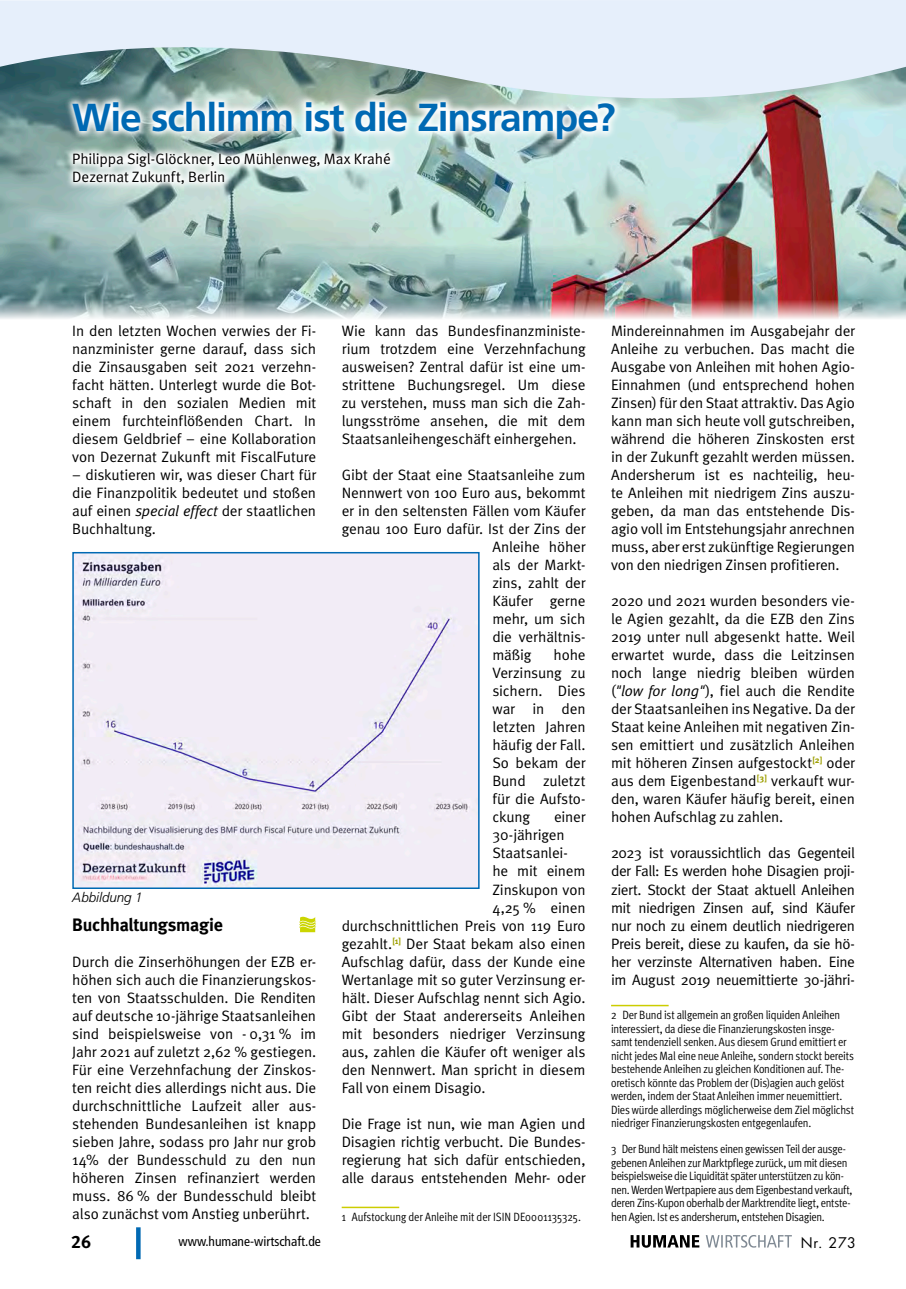
<style>
.page{position:relative;width:906px;height:1289px;background:#fff}
.page>*{position:absolute;margin:0;border:0;box-sizing:border-box;transform-origin:0 0}
.Headline_1{font:700 39px "Frutiger 65";letter-spacing:-.025em;color:#0069b3}
.Zwischenüberschrift_2-spaltig{font:700 18px "Meta";letter-spacing:-.02em;color:#000}
.t1{font:18px "Meta Bold LF";color:#000}
.Fließtext_Meta_Normal{font:15px/18px "Meta Normal";letter-spacing:-.01em;color:#000;text-align:justify}
.Autor{font:15px "Meta Normal";letter-spacing:-.005em;color:#000}
.t2{font:14.25px "Futura";color:#000}
.t3{font:condensed 13.5px "Frutiger 57";color:#000}
.Fließtext_Meta_Normal-2{font:italic 300 13.5px "Frutiger LT";letter-spacing:-.005em;color:#000}
.Fußnote_enge_Zeile{font:12px/13.5px "Meta Cond Normal";letter-spacing:-.02em;color:#000}
.s1{font-style:italic}
</style>
<div class="page">
<div style="left:136px;top:1227px;width:5px;height:32px;background:#0069b3"></div>
<svg style="left:630px;top:1235px;width:69px;height:12px"></svg>
<svg style="left:706px;top:1235px;width:86px;height:12px"></svg>
<img style="left:0;top:106px;width:906px;height:213px">
<svg style="left:299px;top:916px;width:17px;height:16px"></svg>
<hr style="left:611px;top:1004px;width:57px;height:2px;background:#cccd00">
<hr style="left:342px;top:1206px;width:57px;height:2px;background:#cccd00">
<svg style="left:64px;top:106px;width:559px;height:86px"></svg>
<img style="left:75px;top:555px;width:401px;height:331px">
<div style="left:72px;top:552px;width:407px;height:337px;border:2px solid #0069b3"></div>
<svg style="left:0;top:0;width:906px;height:106px;background:#c6d6dc"></svg>
<p class="Headline_1" style="left:72px;top:95px;width:545px">Wie schlimm ist die Zinsrampe?</p>
<p class="Autor" style="left:72px;top:150px;width:320px">Philippa Sigl-Glöckner, Leo Mühlenweg, Max Krahé</p>
<p class="Autor" style="left:72px;top:168px;width:155px">Dezernat Zukunft, Berlin</p>
<p class="Fließtext_Meta_Normal" style="left:72px;top:322px;width:245px">In den letzten Wochen verwies der Fi&shy;nanzminister gerne darauf, dass sich die Zinsausgaben seit 2021 verzehn&shy;facht hätten. Unterlegt wurde die Bot&shy;schaft in den sozialen Medien mit einem furchteinflößenden Chart. In diesem Geldbrief – eine Kollaboration von Dezernat Zukunft mit FiscalFuture</p>
<p class="Fließtext_Meta_Normal" style="left:72px;top:466px;width:245px">– diskutieren wir, was dieser Chart für die Finanzpolitik bedeutet und stoßen auf einen <span class="s1">special effect</span> der staatlichen Buchhaltung.</p>
<p class="Fließtext_Meta_Normal-2" style="left:72px;top:889px;width:72px">Abbildung 1</p>
<p class="Zwischenüberschrift_2-spaltig" style="left:72px;top:913px;width:152px">Buchhaltungsmagie</p>
<p class="Fließtext_Meta_Normal" style="left:72px;top:952px;width:245px">Durch die Zinserhöhungen der EZB er&shy;höhen sich auch die Finanzierungskos&shy;ten von Staatsschulden. Die Renditen auf deutsche 10-jährige Staatsanleihen sind beispielsweise von - 0,31 % im Jahr 2021 auf zuletzt 2,62 % gestiegen.<br>Für eine Verzehnfachung der Zinskos&shy;ten reicht dies allerdings nicht aus. Die durchschnittliche Laufzeit aller aus&shy;stehenden Bundesanleihen ist knapp sieben Jahre, sodass pro Jahr nur grob 14% der Bundesschuld zu den nun höheren Zinsen refinanziert werden muss. 86 % der Bundesschuld bleibt also zunächst vom Anstieg unberührt.</p>
<p class="Fließtext_Meta_Normal" style="left:342px;top:322px;width:245px">Wie kann das Bundesfinanzministe&shy;rium trotzdem eine Verzehnfachung ausweisen? Zentral dafür ist eine um&shy;strittene Buchungsregel. Um diese zu verstehen, muss man sich die Zah&shy;lungsströme ansehen, die mit dem Staatsanleihengeschäft einhergehen.</p>
<p class="Fließtext_Meta_Normal" style="left:342px;top:466px;width:245px">Gibt der Staat eine Staatsanleihe zum</p>
<p class="Fließtext_Meta_Normal" style="left:342px;top:484px;width:245px">Nennwert von 100 Euro aus, bekommt</p>
<p class="Fließtext_Meta_Normal" style="left:342px;top:502px;width:245px">er in den seltensten Fällen vom Käufer</p>
<p class="Fließtext_Meta_Normal" style="left:342px;top:520px;width:245px">genau 100 Euro dafür. Ist der Zins der</p>
<p class="Fließtext_Meta_Normal" style="left:492px;top:538px;width:95px">Anleihe höher</p>
<p class="Fließtext_Meta_Normal" style="left:492px;top:556px;width:95px">als der Markt-</p>
<p class="Fließtext_Meta_Normal" style="left:492px;top:574px;width:95px">zins, zahlt der</p>
<p class="Fließtext_Meta_Normal" style="left:492px;top:592px;width:95px">Käufer gerne</p>
<p class="Fließtext_Meta_Normal" style="left:492px;top:610px;width:95px">mehr, um sich</p>
<p class="Fließtext_Meta_Normal" style="left:492px;top:628px;width:95px">die verhältnis-</p>
<p class="Fließtext_Meta_Normal" style="left:492px;top:646px;width:41px">mäßig</p>
<p class="Fließtext_Meta_Normal" style="left:492px;top:646px;width:95px;text-indent:61px">hohe Verzinsung zu sichern. Dies war in den letzten Jahren häufig der Fall.<br>So bekam der Bund zuletzt für die Aufsto&shy;ckung</p>
<p class="Fließtext_Meta_Normal" style="left:554px;top:808px;width:33px">einer</p>
<p class="Fließtext_Meta_Normal" style="left:492px;top:826px;width:74px">30-jährigen</p>
<p class="Fließtext_Meta_Normal" style="left:492px;top:844px;width:77px">Staatsanlei-</p>
<p class="Fließtext_Meta_Normal" style="left:492px;top:862px;width:95px">he mit einem</p>
<p class="Fließtext_Meta_Normal" style="left:492px;top:880px;width:95px">Zinskupon von</p>
<p class="Fließtext_Meta_Normal" style="left:492px;top:898px;width:95px">4,25 % einen</p>
<p class="Fließtext_Meta_Normal" style="left:342px;top:916px;width:245px">durchschnittlichen Preis von 119 Euro</p>
<p class="Fließtext_Meta_Normal" style="left:342px;top:934px;width:245px">gezahlt.<sup>[1]</sup> Der Staat bekam also einen</p>
<p class="Fließtext_Meta_Normal" style="left:342px;top:952px;width:245px">Aufschlag dafür, dass der Kunde eine</p>
<p class="Fließtext_Meta_Normal" style="left:342px;top:970px;width:245px">Wertanlage mit so guter Verzinsung er-</p>
<p class="Fließtext_Meta_Normal" style="left:342px;top:988px;width:245px">hält. Dieser Aufschlag nennt sich Agio.</p>
<p class="Fließtext_Meta_Normal" style="left:342px;top:1006px;width:245px">Gibt der Staat andererseits Anleihen</p>
<p class="Fließtext_Meta_Normal" style="left:342px;top:1024px;width:245px">mit besonders niedriger Verzinsung</p>
<p class="Fließtext_Meta_Normal" style="left:342px;top:1042px;width:245px">aus, zahlen die Käufer oft weniger als</p>
<p class="Fließtext_Meta_Normal" style="left:342px;top:1060px;width:245px">den Nennwert. Man spricht in diesem</p>
<p class="Fließtext_Meta_Normal" style="left:342px;top:1078px;width:145px">Fall von einem Disagio.</p>
<p class="Fließtext_Meta_Normal" style="left:342px;top:1114px;width:245px">Die Frage ist nun, wie man Agien und Disagien richtig verbucht. Die Bundes&shy;regierung hat sich dafür entschieden, alle daraus entstehenden Mehr- oder</p>
<p class="Fußnote_enge_Zeile" style="left:342px;top:1209px;width:241px">1 Aufstockung der Anleihe mit der ISIN DE0001135325.</p>
<p class="Fließtext_Meta_Normal" style="left:611px;top:322px;width:245px">Mindereinnahmen im Ausgabejahr der Anleihe zu verbuchen. Das macht die Ausgabe von Anleihen mit hohen Agio-Einnahmen (und entsprechend hohen Zinsen) für den Staat attraktiv. Das Agio kann man sich heute voll gutschreiben, während die höheren Zinskosten erst in der Zukunft gezahlt werden müssen.<br>Andersherum ist es nachteilig, heu&shy;te Anleihen mit niedrigem Zins auszu&shy;geben, da man das entstehende Dis&shy;agio voll im Entstehungsjahr anrechnen muss, aber erst zukünftige Regierungen von den niedrigen Zinsen profitieren.</p>
<p class="Fließtext_Meta_Normal" style="left:611px;top:592px;width:245px">2020 und 2021 wurden besonders vie&shy;le Agien gezahlt, da die EZB den Zins 2019 unter null abgesenkt hatte. Weil erwartet wurde, dass die Leitzinsen noch lange niedrig bleiben würden (<span class="s1">"low for long"</span>), fiel auch die Rendite der Staatsanleihen ins Negative. Da der Staat keine Anleihen mit negativen Zin&shy;sen emittiert und zusätzlich Anleihen mit höheren Zinsen aufgestockt<sup>[2]</sup> oder aus dem Eigenbestand<sup>[3]</sup> verkauft wur&shy;den, waren Käufer häufig bereit, einen hohen Aufschlag zu zahlen.</p>
<p class="Fließtext_Meta_Normal" style="left:611px;top:844px;width:245px">2023 ist voraussichtlich das Gegenteil der Fall: Es werden hohe Disagien proji&shy;ziert. Stockt der Staat aktuell Anleihen mit niedrigen Zinsen auf, sind Käufer nur noch zu einem deutlich niedrigeren Preis bereit, diese zu kaufen, da sie hö&shy;her verzinste Alternativen haben. Eine im August 2019 neuemittierte 30-jähri-</p>
<p class="Fußnote_enge_Zeile" style="left:611px;top:1008px;width:244px">2 Der Bund ist allgemein an großen liquiden Anleihen interessiert, da diese die Finanzierungskosten insge&shy;samt tendenziell senken. Aus diesem Grund emittiert er nicht jedes Mal eine neue Anleihe, sondern stockt bereits bestehende Anleihen zu gleichen Konditionen auf. The&shy;oretisch könnte das Problem der (Dis)agien auch gelöst werden, indem der Staat Anleihen immer neuemittiert.<br>Dies würde allerdings möglicherweise dem Ziel möglichst niedriger Finanzierungskosten entgegenlaufen.</p>
<p class="Fußnote_enge_Zeile" style="left:611px;top:1142px;width:243px">3 Der Bund hält meistens einen gewissen Teil der ausge&shy;gebenen Anleihen zur Marktpflege zurück, um mit diesen beispielsweise die Liquidität später unterstützen zu kön&shy;nen. Werden Wertpapiere aus dem Eigenbestand verkauft, deren Zins-Kupon oberhalb der Marktrendite liegt, entste&shy;hen Agien. Ist es andersherum, entstehen Disagien.</p>
<p class="t1" style="left:71px;top:1230px;width:22px">26</p>
<p class="t3" style="left:179px;top:1233px;width:144px">www.humane-wirtschaft.de</p>
<p class="t2" style="left:800px;top:1233px;width:57px">Nr. 273</p>
</div>
